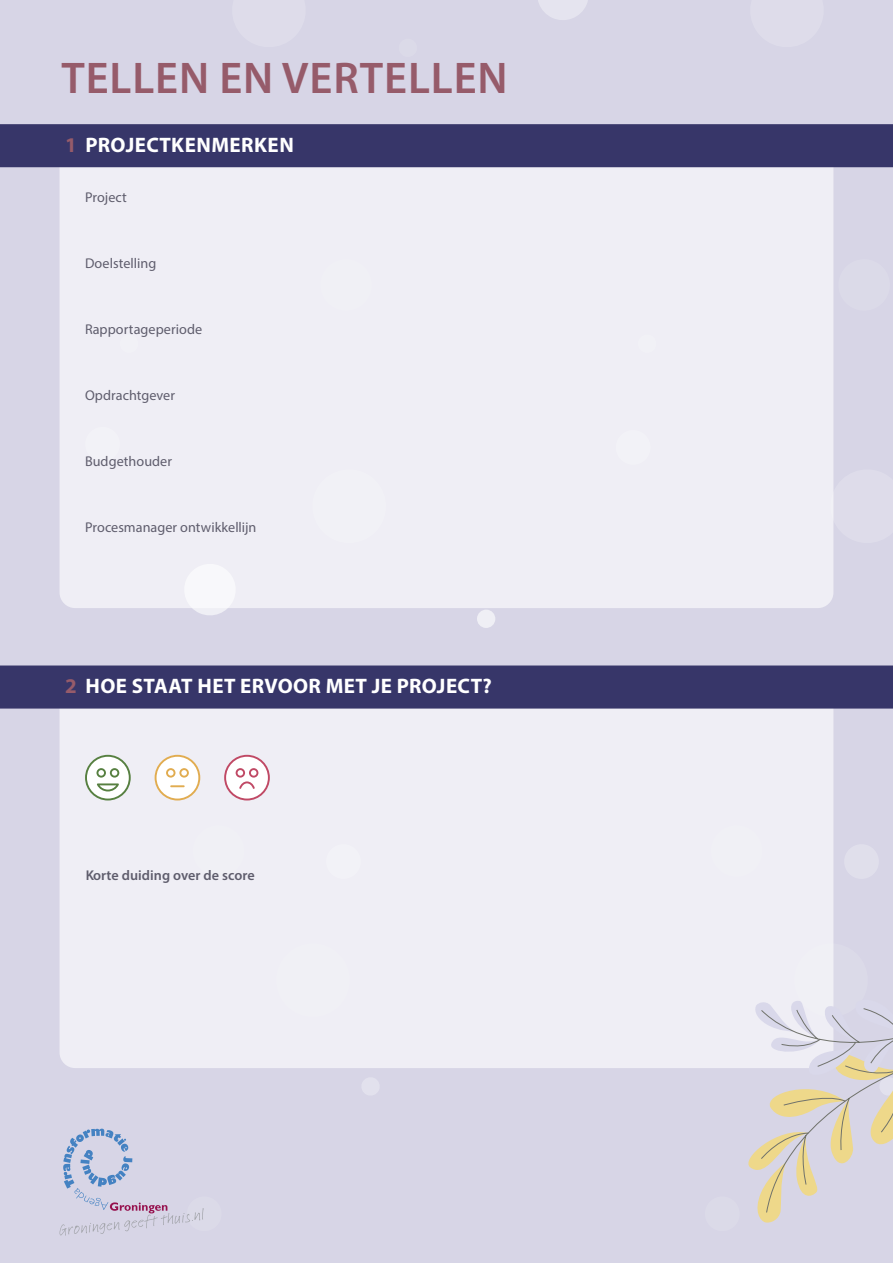
<style>
.page{position:relative;width:893px;height:1263px;background:#d7d5e6}
.page>*{position:absolute;margin:0;border:0;box-sizing:border-box;transform-origin:0 0}
.t1{font:600 44.55px "Myriad Pro";letter-spacing:.02em;color:#965b6a}
.t2{font:700 21px "Myriad Pro";letter-spacing:.02em;color:#fff}
.t3{font:14.25px "Myriad Pro";letter-spacing:.005em;color:#3a384a}
.t4{font:600 14.25px "Myriad Pro";letter-spacing:.005em;color:#3a384a}
.s1{color:#965b6a}
</style>
<div class="page">
<div style="left:477px;top:609px;width:19px;height:19px;background:#efeff5;border-radius:50%"></div>
<svg style="left:362px;top:1078px;width:17px;height:17px"></svg>
<svg style="left:833px;top:464px;width:1px;height:84px"></svg>
<svg style="left:538px;top:0;width:50px;height:20px"></svg>
<svg style="left:192px;top:608px;width:36px;height:7px"></svg>
<div style="left:60px;top:139px;width:773px;height:469px;background:#efeef5;border-radius:16px"></div>
<div style="left:60px;top:680px;width:773px;height:388px;background:#efeef5;border-radius:16px"></div>
<div style="left:0;top:124px;width:893px;height:43px;background:#373669"></div>
<div style="left:0;top:665px;width:893px;height:43px;background:#373669"></div>
<svg style="left:85px;top:755px;width:46px;height:45px"></svg>
<svg style="left:155px;top:755px;width:45px;height:45px"></svg>
<svg style="left:224px;top:755px;width:46px;height:45px"></svg>
<svg style="left:748px;top:940px;width:145px;height:283px"></svg>
<svg style="left:60px;top:1128px;width:144px;height:107px"></svg>
<h1 class="t1" style="left:61px;top:50px;width:448px">TELLEN EN VERTELLEN</h1>
<h2 class="t2" style="left:65px;top:131px;width:230px"><span class="s1">1</span> PROJECTKENMERKEN</h2>
<p class="t3" style="left:85px;top:189px;width:43px">Project</p>
<p class="t3" style="left:85px;top:255px;width:73px">Doelstelling</p>
<p class="t3" style="left:85px;top:321px;width:119px">Rapportageperiode</p>
<p class="t3" style="left:85px;top:387px;width:92px">Opdrachtgever</p>
<p class="t3" style="left:85px;top:453px;width:89px">Budgethouder</p>
<p class="t3" style="left:85px;top:519px;width:173px">Procesmanager ontwikkellijn</p>
<h2 class="t2" style="left:65px;top:672px;width:428px"><span class="s1">2</span> HOE STAAT HET ERVOOR MET JE PROJECT?</h2>
<p class="t4" style="left:85px;top:866px;width:171px">Korte duiding over de score</p>
</div>
